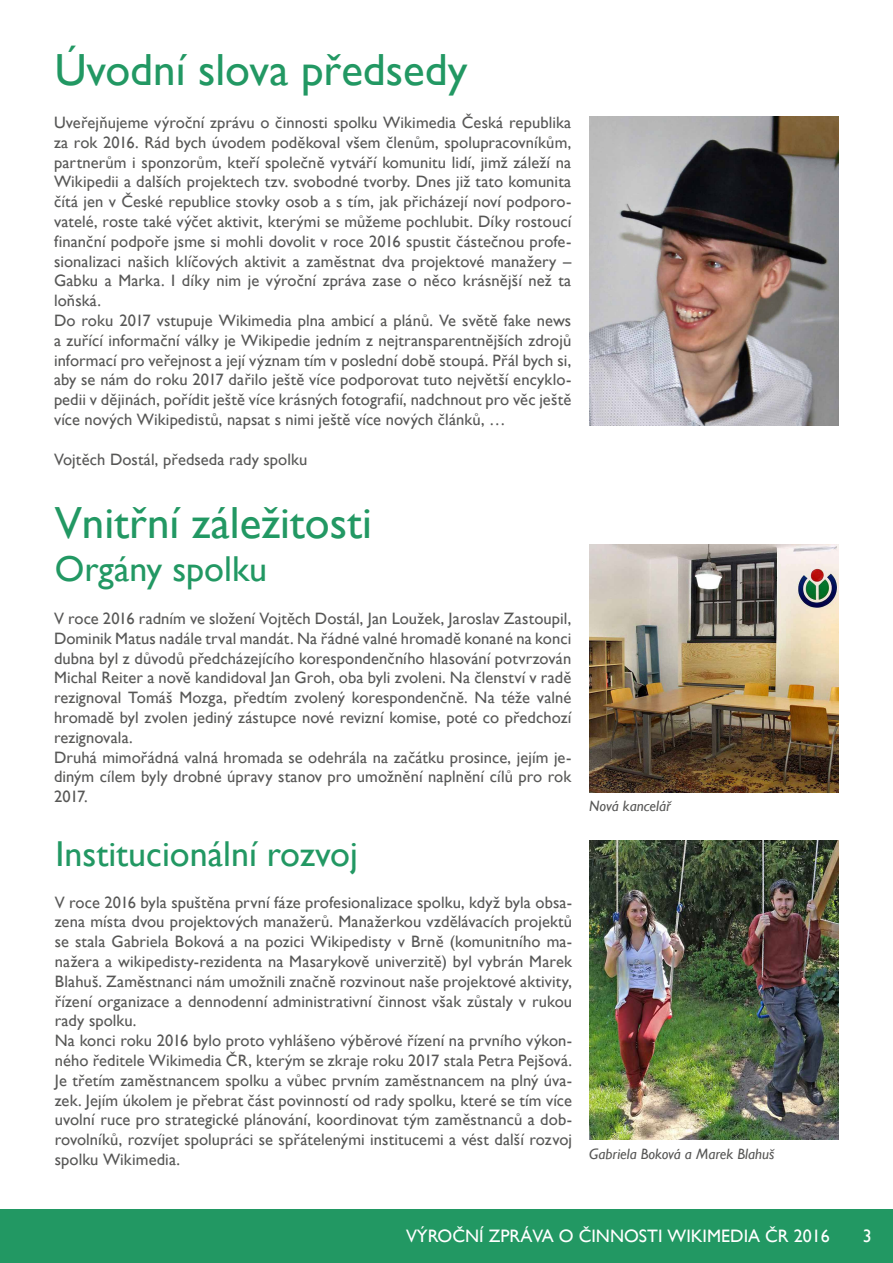
<style>
.page{position:relative;width:893px;height:1263px;background:#fff}
.page>*{position:absolute;margin:0;border:0;box-sizing:border-box;transform-origin:0 0}
.t1{font:45px "Gill Sans";color:#229863}
.t2{font:36px "Gill Sans";color:#229863}
.t3{font:18px "Gill Sans";color:#fff}
.t4{font:16.5px/19.8px "Gill Sans";letter-spacing:.005em;color:#575756}
.t5{font:italic 15px "Gill Sans";color:#575756}
</style>
<div class="page">
<div style="left:0;top:1209px;width:893px;height:54px;background:#229863"></div>
<img style="left:589px;top:117px;width:250px;height:308px">
<img style="left:589px;top:841px;width:250px;height:299px">
<img style="left:589px;top:545px;width:250px;height:247px">
<h1 class="t1" style="left:55px;top:44px;width:414px">Úvodní slova předsedy</h1>
<p class="t4" style="left:54px;top:113px;width:519px">Uveřejňujeme výroční zprávu o činnosti spolku Wikimedia Česká republika za rok 2016. Rád bych úvodem poděkoval všem členům, spolupracovníkům, partnerům i sponzorům, kteří společně vytváří komunitu lidí, jimž záleží na Wikipedii a dalších projektech tzv. svobodné tvorby. Dnes již tato komunita čítá jen v České republice stovky osob a s tím, jak přicházejí noví podporo&shy;vatelé, roste také výčet aktivit, kterými se můžeme pochlubit. Díky rostoucí finanční podpoře jsme si mohli dovolit v roce 2016 spustit částečnou profe&shy;sionalizaci našich klíčových aktivit a zaměstnat dva projektové manažery – Gabku a Marka. I díky nim je výroční zpráva zase o něco krásnější než ta loňská.<br>Do roku 2017 vstupuje Wikimedia plna ambicí a plánů. Ve světě fake news a zuřící informační války je Wikipedie jedním z nejtransparentnějších zdrojů informací pro veřejnost a její význam tím v poslední době stoupá. Přál bych si, aby se nám do roku 2017 dařilo ještě více podporovat tuto největší encyklo&shy;pedii v dějinách, pořídit ještě více krásných fotografií, nadchnout pro věc ještě více nových Wikipedistů, napsat s nimi ještě více nových článků, …</p>
<p class="t4" style="left:54px;top:449px;width:255px">Vojtěch Dostál, předseda rady spolku</p>
<h1 class="t1" style="left:55px;top:497px;width:319px">Vnitřní záležitosti</h1>
<h2 class="t2" style="left:55px;top:548px;width:214px">Orgány spolku</h2>
<p class="t4" style="left:54px;top:609px;width:519px">V roce 2016 radním ve složení Vojtěch Dostál, Jan Loužek, Jaroslav Zastoupil, Dominik Matus nadále trval mandát. Na řádné valné hromadě konané na konci dubna byl z důvodů předcházejícího korespondenčního hlasování potvrzován Michal Reiter a nově kandidoval Jan Groh, oba byli zvoleni. Na členství v radě rezignoval Tomáš Mozga, předtím zvolený korespondenčně. Na téže valné hromadě byl zvolen jediný zástupce nové revizní komise, poté co předchozí rezignovala.<br>Druhá mimořádná valná hromada se odehrála na začátku prosince, jejím je&shy;diným cílem byly drobné úpravy stanov pro umožnění naplnění cílů pro rok 2017.</p>
<h2 class="t2" style="left:56px;top:833px;width:304px">Institucionální rozvoj</h2>
<p class="t4" style="left:55px;top:892px;width:519px">V roce 2016 byla spuštěna první fáze profesionalizace spolku, když byla obsa&shy;zena místa dvou projektových manažerů. Manažerkou vzdělávacích projektů se stala Gabriela Boková a na pozici Wikipedisty v Brně (komunitního ma&shy;nažera a wikipedisty-rezidenta na Masarykově univerzitě) byl vybrán Marek Blahuš. Zaměstnanci nám umožnili značně rozvinout naše projektové aktivity, řízení organizace a dennodenní administrativní činnost však zůstaly v rukou rady spolku.<br>Na konci roku 2016 bylo proto vyhlášeno výběrové řízení na prvního výkon&shy;ného ředitele Wikimedia ČR, kterým se zkraje roku 2017 stala Petra Pejšová.<br>Je třetím zaměstnancem spolku a vůbec prvním zaměstnancem na plný úva&shy;zek. Jejím úkolem je přebrat část povinností od rady spolku, které se tím více uvolní ruce pro strategické plánování, koordinovat tým zaměstnanců a dob&shy;rovolníků, rozvíjet spolupráci se spřátelenými institucemi a vést další rozvoj spolku Wikimedia.</p>
<p class="t5" style="left:589px;top:797px;width:83px">Nová kancelář</p>
<p class="t5" style="left:589px;top:1145px;width:187px">Gabriela Boková a Marek Blahuš</p>
<p class="t3" style="left:406px;top:1225px;width:425px">VÝROČNÍ ZPRÁVA O ČINNOSTI WIKIMEDIA ČR 2016</p>
<p class="t3" style="left:863px;top:1225px;width:10px">3</p>
</div>
